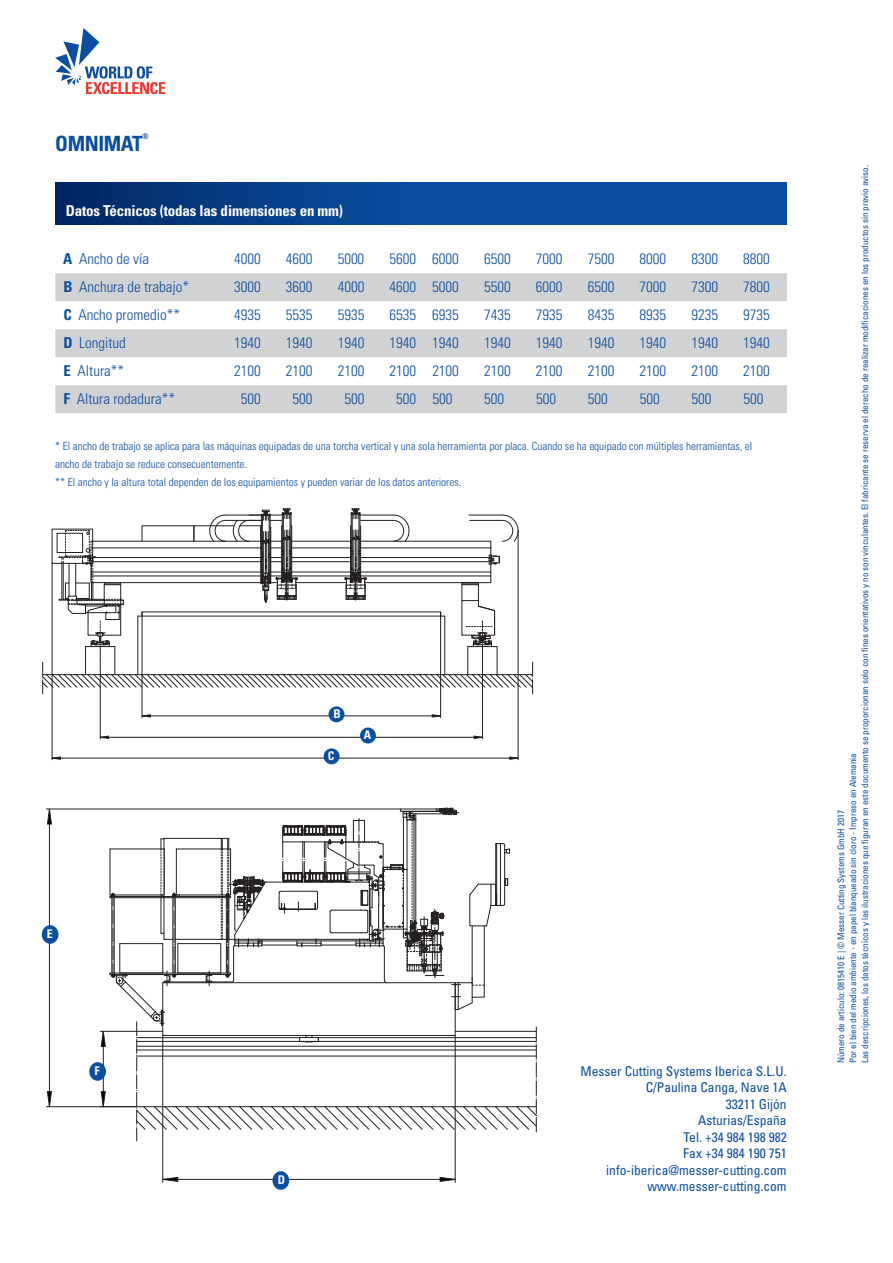
<style>
.page{position:relative;width:893px;height:1263px;background:#fff}
.page>*{position:absolute;margin:0;border:0;box-sizing:border-box;transform-origin:0 0}
.t1{font:700 condensed 21px "Univers LT Std";letter-spacing:-.02em;color:#0a4fa2}
.t2{font:300 condensed 15px "Univers LT Std";color:#0a4fa2}
.t3{font:700 condensed 15px "Univers LT Std";letter-spacing:-.01em;color:#fff}
.t4{font:condensed 13.5px/16.5px "Univers LT Std";color:#0a4fa2;text-align:right}
.t5{font:700 condensed 12px "Univers LT Std";color:#fff}
.t6{font:300 condensed 11.25px/18px "Univers LT Std";color:#0a4fa2}
.t7{font:condensed 9px/12px "Univers LT Std";color:#0a4fa2}
.t8{font:700 condensed 7.8px "Univers LT Std";color:#0a4fa2}
.s1{font-weight:700}
</style>
<div class="page">
<hr style="left:49px;top:809px;width:1px;height:298px;background:#231f20">
<hr style="left:46px;top:1106px;width:91px;height:1px;background:#231f20">
<hr style="left:46px;top:809px;width:354px;height:1px;background:#231f20">
<svg style="left:47px;top:809px;width:5px;height:15px"></svg>
<svg style="left:47px;top:1091px;width:5px;height:16px"></svg>
<hr style="left:100px;top:1031px;width:37px;height:1px;background:#231f20">
<hr style="left:163px;top:1179px;width:292px;height:1px;background:#231f20">
<hr style="left:162px;top:1035px;width:1px;height:147px;background:#231f20">
<hr style="left:455px;top:1035px;width:1px;height:147px;background:#231f20">
<svg style="left:440px;top:1177px;width:15px;height:5px"></svg>
<svg style="left:162px;top:1177px;width:16px;height:5px"></svg>
<svg style="left:101px;top:808px;width:436px;height:333px"></svg>
<div style="left:272px;top:1171px;width:17px;height:19px;background:#0a4fa2;border-radius:50%"></div>
<div style="left:42px;top:925px;width:17px;height:19px;background:#0a4fa2;border-radius:50%"></div>
<div style="left:89px;top:1062px;width:17px;height:19px;background:#0a4fa2;border-radius:50%"></div>
<svg style="left:55px;top:28px;width:110px;height:66px"></svg>
<hr style="left:52px;top:758px;width:466px;height:1px;background:#231f20">
<hr style="left:52px;top:563px;width:1px;height:197px;background:#231f20">
<hr style="left:518px;top:531px;width:1px;height:229px;background:#231f20">
<hr style="left:100px;top:737px;width:382px;height:1px;background:#231f20">
<hr style="left:482px;top:656px;width:1px;height:83px;background:#231f20">
<hr style="left:100px;top:659px;width:1px;height:80px;background:#231f20">
<svg style="left:100px;top:736px;width:9px;height:3px"></svg>
<svg style="left:474px;top:736px;width:8px;height:3px"></svg>
<hr style="left:142px;top:716px;width:299px;height:1px;background:#231f20">
<hr style="left:440px;top:612px;width:1px;height:105px;background:#231f20">
<hr style="left:142px;top:612px;width:1px;height:105px;background:#231f20">
<svg style="left:142px;top:714px;width:9px;height:3px"></svg>
<svg style="left:432px;top:714px;width:9px;height:3px"></svg>
<svg style="left:42px;top:508px;width:491px;height:186px"></svg>
<hr style="left:444px;top:616px;width:1px;height:59px;background:#231f20">
<div style="left:360px;top:727px;width:16px;height:16px;background:#0a4fa2;border-radius:50%"></div>
<div style="left:329px;top:706px;width:15px;height:16px;background:#0a4fa2;border-radius:50%"></div>
<div style="left:324px;top:748px;width:16px;height:16px;background:#0a4fa2;border-radius:50%"></div>
<svg style="left:55px;top:182px;width:732px;height:42px;background:#074592"></svg>
<svg style="left:55px;top:273px;width:732px;height:140px;fill:#d1d2d4"></svg>
<h1 class="t1" style="left:55px;top:131px;width:89px">OMNIMAT</h1>
<p class="t8" style="left:142px;top:132px;width:8px">®</p>
<p class="t3" style="left:66px;top:201px;width:279px">Datos Técnicos (todas las dimensiones en mm)</p>
<p class="t2" style="left:63px;top:250px;width:87px"><span class="s1">A</span> Ancho de vía</p>
<p class="t2" style="left:234px;top:250px;width:28px">4000</p>
<p class="t2" style="left:286px;top:250px;width:28px">4600</p>
<p class="t2" style="left:338px;top:250px;width:28px">5000</p>
<p class="t2" style="left:389px;top:250px;width:71px">5600 6000</p>
<p class="t2" style="left:484px;top:250px;width:28px">6500</p>
<p class="t2" style="left:536px;top:250px;width:28px">7000</p>
<p class="t2" style="left:588px;top:250px;width:28px">7500</p>
<p class="t2" style="left:639px;top:250px;width:28px">8000</p>
<p class="t2" style="left:691px;top:250px;width:28px">8300</p>
<p class="t2" style="left:743px;top:250px;width:28px">8800</p>
<p class="t2" style="left:63px;top:278px;width:127px"><span class="s1">B</span> Anchura de trabajo*</p>
<p class="t2" style="left:234px;top:278px;width:28px">3000</p>
<p class="t2" style="left:286px;top:278px;width:28px">3600</p>
<p class="t2" style="left:338px;top:278px;width:28px">4000</p>
<p class="t2" style="left:390px;top:278px;width:71px">4600 5000</p>
<p class="t2" style="left:484px;top:278px;width:28px">5500</p>
<p class="t2" style="left:536px;top:278px;width:28px">6000</p>
<p class="t2" style="left:588px;top:278px;width:28px">6500</p>
<p class="t2" style="left:640px;top:278px;width:28px">7000</p>
<p class="t2" style="left:691px;top:278px;width:28px">7300</p>
<p class="t2" style="left:743px;top:278px;width:28px">7800</p>
<p class="t2" style="left:63px;top:306px;width:118px"><span class="s1">C</span> Ancho promedio**</p>
<p class="t2" style="left:234px;top:306px;width:28px">4935</p>
<p class="t2" style="left:286px;top:306px;width:28px">5535</p>
<p class="t2" style="left:338px;top:306px;width:28px">5935</p>
<p class="t2" style="left:390px;top:306px;width:71px">6535 6935</p>
<p class="t2" style="left:484px;top:306px;width:28px">7435</p>
<p class="t2" style="left:536px;top:306px;width:28px">7935</p>
<p class="t2" style="left:588px;top:306px;width:28px">8435</p>
<p class="t2" style="left:640px;top:306px;width:28px">8935</p>
<p class="t2" style="left:691px;top:306px;width:28px">9235</p>
<p class="t2" style="left:743px;top:306px;width:28px">9735</p>
<p class="t2" style="left:63px;top:334px;width:64px"><span class="s1">D</span> Longitud</p>
<p class="t2" style="left:234px;top:334px;width:28px">1940</p>
<p class="t2" style="left:286px;top:334px;width:28px">1940</p>
<p class="t2" style="left:338px;top:334px;width:28px">1940</p>
<p class="t2" style="left:390px;top:334px;width:71px">1940 1940</p>
<p class="t2" style="left:484px;top:334px;width:28px">1940</p>
<p class="t2" style="left:536px;top:334px;width:28px">1940</p>
<p class="t2" style="left:588px;top:334px;width:28px">1940</p>
<p class="t2" style="left:640px;top:334px;width:28px">1940</p>
<p class="t2" style="left:691px;top:334px;width:28px">1940</p>
<p class="t2" style="left:743px;top:334px;width:28px">1940</p>
<p class="t2" style="left:63px;top:362px;width:62px"><span class="s1">E</span> Altura**</p>
<p class="t2" style="left:234px;top:362px;width:28px">2100</p>
<p class="t2" style="left:286px;top:362px;width:28px">2100</p>
<p class="t2" style="left:338px;top:362px;width:28px">2100</p>
<p class="t2" style="left:390px;top:362px;width:71px">2100 2100</p>
<p class="t2" style="left:484px;top:362px;width:28px">2100</p>
<p class="t2" style="left:536px;top:362px;width:28px">2100</p>
<p class="t2" style="left:588px;top:362px;width:28px">2100</p>
<p class="t2" style="left:640px;top:362px;width:28px">2100</p>
<p class="t2" style="left:691px;top:362px;width:28px">2100</p>
<p class="t2" style="left:743px;top:362px;width:28px">2100</p>
<p class="t2" style="left:63px;top:390px;width:113px"><span class="s1">F</span> Altura rodadura**</p>
<p class="t2" style="left:241px;top:390px;width:21px">500</p>
<p class="t2" style="left:293px;top:390px;width:21px">500</p>
<p class="t2" style="left:344px;top:390px;width:21px">500</p>
<p class="t2" style="left:396px;top:390px;width:58px">500 500</p>
<p class="t2" style="left:484px;top:390px;width:21px">500</p>
<p class="t2" style="left:536px;top:390px;width:21px">500</p>
<p class="t2" style="left:588px;top:390px;width:21px">500</p>
<p class="t2" style="left:640px;top:390px;width:21px">500</p>
<p class="t2" style="left:691px;top:390px;width:21px">500</p>
<p class="t2" style="left:743px;top:390px;width:21px">500</p>
<p class="t6" style="left:55px;top:437px;width:699px">* El ancho de trabajo se aplica para las máquinas equipadas de una torcha vertical y una sola herramienta por placa. Cuando se ha equipado con múltiples herramientas, el ancho de trabajo se reduce consecuentemente.<br>** El ancho y la altura total dependen de los equipamientos y pueden variar de los datos anteriores.</p>
<p class="t5" style="left:47px;top:926px;width:8px">E</p>
<p class="t5" style="left:94px;top:1063px;width:7px">F</p>
<p class="t5" style="left:333px;top:707px;width:9px">B</p>
<p class="t5" style="left:328px;top:749px;width:8px">C</p>
<p class="t5" style="left:364px;top:728px;width:9px">A</p>
<p class="t5" style="left:278px;top:1172px;width:9px">D</p>
<p class="t4" style="left:580px;top:1062px;width:208px">Messer Cutting Systems Iberica S.L.U.<br>C/Paulina Canga, Nave 1A<br>33211 Gijón<br>Asturias/España<br>Tel. +34 984 198 982<br>Fax +34 984 190 751 info-iberica@messer-cutting.com www.messer-cutting.com</p>
<p class="t7" style="left:835px;top:1063px;width:899px;rotate:-90deg">Número de artículo: 0815410 E | © Messer Cutting Systems GmbH 2017<br>Por el bien del medio ambiente - en papel blanqueado sin cloro - Impreso en Alemania<br>Las descripciones, los datos técnicos y las ilustraciones que guran en este documento se proporcionan solo con nes orientativos y no son vinculantes. El fabricante se reserva el derecho de realizar modi caciones en los productos sin previo aviso.</p>
</div>
